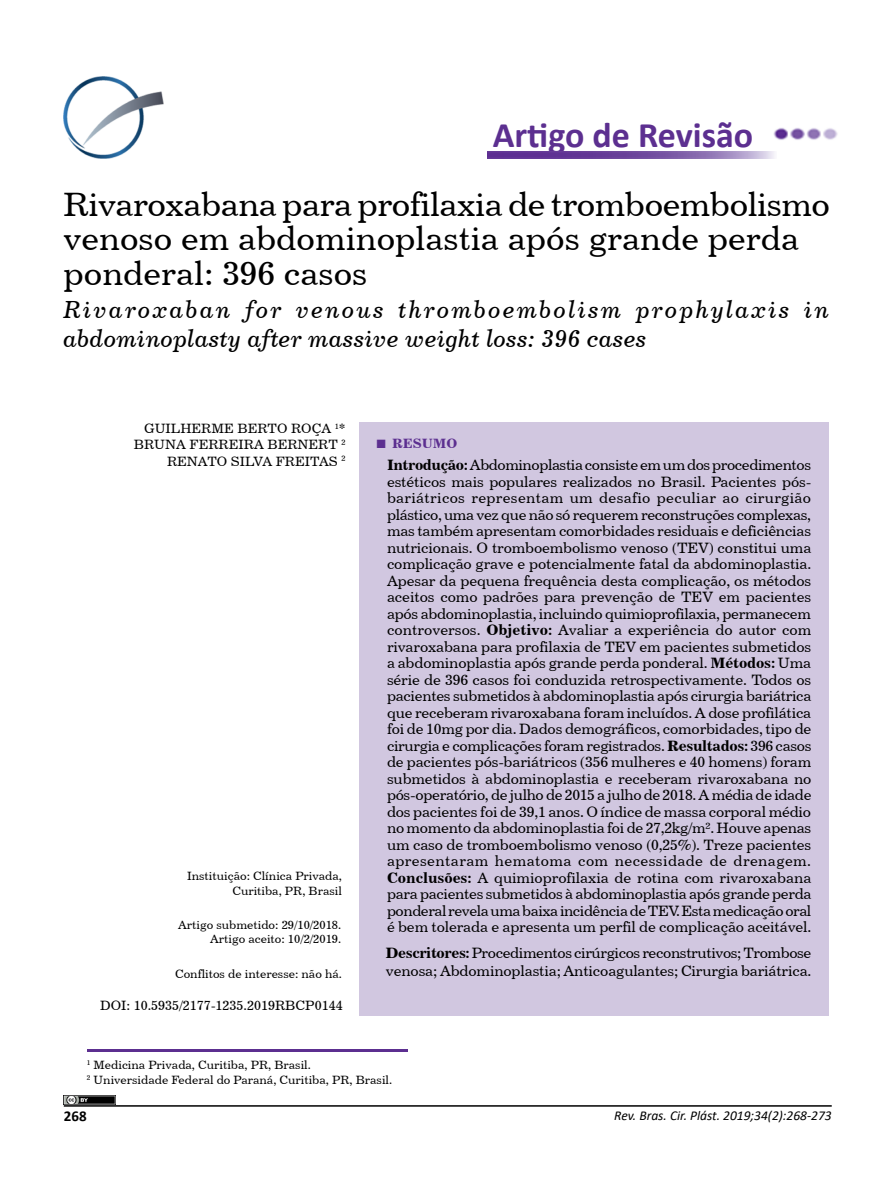
<style>
.page{position:relative;width:893px;height:1191px;background:#fff}
.page>*{position:absolute;margin:0;border:0;box-sizing:border-box;transform-origin:0 0}
.t1{font:700 36px "Calibri";color:#5c2f90}
.t2{font:33.75px/34.5px "Century 731 BT Roman A";color:#000}
.t3{font:24.75px/29.7px "Century 731 BT Italic A";letter-spacing:.085em;color:#000}
.t4{font:15px/16.5px "Century 731 BT Roman A";letter-spacing:-.01em;color:#000;text-align:justify}
.t5{font:700 15px "Calibri";color:#000}
.t6{font:13.5px/16.2px "Century 731 BT Roman A";color:#000;text-align:right}
.t7{font:italic 13.5px "Calibri";color:#000}
.t8{font:13.5px "Century 731 BT Bold A";color:#5c2f90}
.t9{font:12px/14.4px "Century 731 BT Roman A";color:#000;text-align:right}
.s1{font-family:"Times New Roman";font-weight:700;font-size:18px}
.s2{font-family:"Century 731 BT Bold A"}
</style>
<div class="page">
<hr style="left:64px;top:1105px;width:768px;height:1px;background:#000">
<img style="left:63px;top:77px;width:101px;height:82px">
<hr style="left:87px;top:1049px;width:320px;height:3px;background:#5c2f90">
<img style="left:64px;top:1095px;width:51px;height:9px">
<img style="left:773px;top:128px;width:65px;height:12px">
<img style="left:488px;top:151px;width:287px;height:8px">
<div style="left:359px;top:422px;width:470px;height:593px;background:#d1c7e0"></div>
<h1 class="t1" style="left:493px;top:110px;width:262px">Artigo de Revisão</h1>
<h2 class="t2" style="left:63px;top:186px;width:768px">Rivaroxabana para profilaxia de tromboembolismo venoso em abdominoplastia após grande perda ponderal: 396 casos</h2>
<h3 class="t3" style="left:63px;top:294px;width:768px">Rivaroxaban for venous thromboembolism prophylaxis in abdominoplasty after massive weight loss: 396 cases</h3>
<p class="t6" style="left:134px;top:420px;width:213px">GUILHERME BERTO ROÇA <sup>1</sup>*<br>BRUNA FERREIRA BERNERT <sup>2<br></sup>RENATO SILVA FREITAS <sup>2</sup></p>
<p class="t9" style="left:187px;top:868px;width:156px">Instituição: Clínica Privada,<br>Curitiba, PR, Brasil</p>
<p class="t9" style="left:178px;top:917px;width:165px">Artigo submetido: 29/10/2018.<br>Artigo aceito: 10/2/2019.</p>
<p class="t9" style="left:175px;top:966px;width:168px">Conflitos de interesse: não há.</p>
<p class="t6" style="left:100px;top:996px;width:244px">DOI: 10.5935/2177-1235.2019RBCP0144</p>
<p class="t8" style="left:376px;top:434px;width:83px"><span class="s1">■</span> RESUMO</p>
<p class="t4" style="left:387px;top:456px;width:426px"><span class="s2">Introdução:</span> Abdominoplastia consiste em um dos procedimentos estéticos mais populares realizados no Brasil. Pacientes pós&shy;bariátricos representam um desafio peculiar ao cirurgião plástico, uma vez que não só requerem reconstruções complexas, mas também apresentam comorbidades residuais e deficiências nutricionais. O tromboembolismo venoso (TEV) constitui uma complicação grave e potencialmente fatal da abdominoplastia.<br>Apesar da pequena frequência desta complicação, os métodos aceitos como padrões para prevenção de TEV em pacientes após abdominoplastia, incluindo quimioprofilaxia, permanecem controversos. <span class="s2">Objetivo:</span> Avaliar a experiência do autor com rivaroxabana para profilaxia de TEV em pacientes submetidos a abdominoplastia após grande perda ponderal. <span class="s2">Métodos:</span> Uma série de 396 casos foi conduzida retrospectivamente. Todos os pacientes submetidos à abdominoplastia após cirurgia bariátrica que receberam rivaroxabana foram incluídos. A dose profilática foi de 10mg por dia. Dados demográficos, comorbidades, tipo de cirurgia e complicações foram registrados. <span class="s2">Resultados:</span> 396 casos de pacientes pós-bariátricos (356 mulheres e 40 homens) foram submetidos à abdominoplastia e receberam rivaroxabana no pós-operatório, de julho de 2015 a julho de 2018. A média de idade dos pacientes foi de 39,1 anos. O índice de massa corporal médio no momento da abdominoplastia foi de 27,2kg/m². Houve apenas um caso de tromboembolismo venoso (0,25%). Treze pacientes apresentaram hematoma com necessidade de drenagem.<br><span class="s2">Conclusões:</span> A quimioprofilaxia de rotina com rivaroxabana para pacientes submetidos à abdominoplastia após grande perda ponderal revela uma baixa incidência de TEV. Esta medicação oral é bem tolerada e apresenta um perfil de complicação aceitável.</p>
<p class="t4" style="left:386px;top:944px;width:427px;line-height:18px"><span class="s2">Descritores:</span> Procedimentos cirúrgicos reconstrutivos; Trombose venosa; Abdominoplastia; Anticoagulantes; Cirurgia bariátrica.</p>
<p class="t9" style="left:87px;top:1057px;width:307px;line-height:15px;text-align:left"><sup>1</sup> Medicina Privada, Curitiba, PR, Brasil.<br><sup>2</sup> Universidade Federal do Paraná, Curitiba, PR, Brasil.</p>
<p class="t5" style="left:64px;top:1105px;width:24px">268</p>
<p class="t7" style="left:614px;top:1106px;width:219px">Rev. Bras. Cir. Plást. 2019;34(2):268-273</p>
</div>
